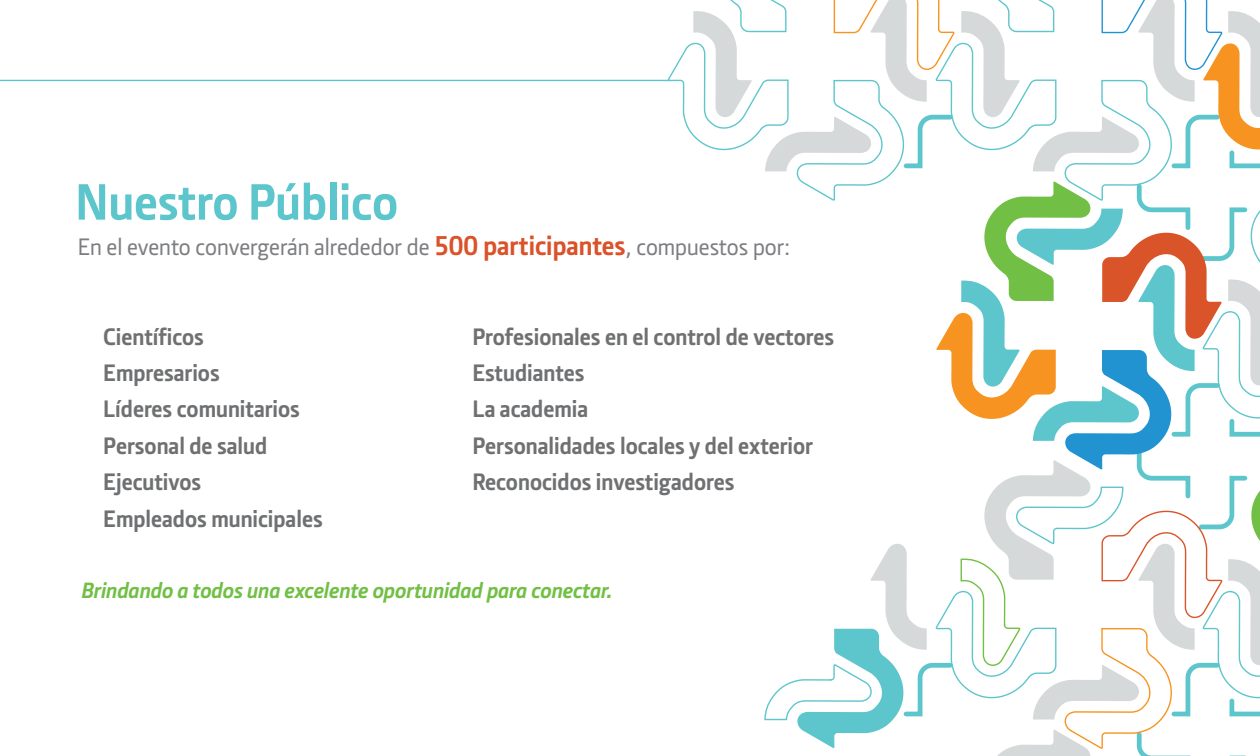
<style>
.page{position:relative;width:1260px;height:756px;background:#fff}
.page>*{position:absolute;margin:0;border:0;box-sizing:border-box;transform-origin:0 0}
.t1{font:700 52.5px "Section";color:#5dc6cc}
.t2{font:700 24.5px "Section";color:#6f7072}
.t3{font:500 24.5px "Section";color:#7d7e81}
.t4{font:italic 700 22.75px "Section";color:#71bf44}
.s1{font-weight:700;font-size:28px;color:#da5229}
</style>
<div class="page">
<svg style="left:667px;top:0;width:97px;height:151px"></svg>
<svg style="left:693px;top:10px;width:59px;height:107px"></svg>
<svg style="left:764px;top:0;width:496px;height:756px"></svg>
<hr style="left:0;top:80px;width:670px;height:1px;background:#5dc6cc">
<p class="t1" style="left:75px;top:170px;width:324px">Nuestro Público</p>
<p class="t3" style="left:78px;top:232px;width:714px">En el evento convergerán alrededor de <span class="s1">500 participantes</span>, compuestos por:</p>
<p class="t2" style="left:103px;top:321px;width:102px">Científicos</p>
<p class="t2" style="left:103px;top:358px;width:118px">Empresarios</p>
<p class="t2" style="left:103px;top:394px;width:198px">Líderes comunitarios</p>
<p class="t2" style="left:103px;top:431px;width:165px">Personal de salud</p>
<p class="t2" style="left:103px;top:467px;width:99px">Ejecutivos</p>
<p class="t2" style="left:103px;top:503px;width:221px">Empleados municipales</p>
<p class="t2" style="left:472px;top:321px;width:363px">Profesionales en el control de vectores</p>
<p class="t2" style="left:472px;top:358px;width:114px">Estudiantes</p>
<p class="t2" style="left:472px;top:394px;width:117px">La academia</p>
<p class="t2" style="left:472px;top:431px;width:342px">Personalidades locales y del exterior</p>
<p class="t2" style="left:472px;top:467px;width:263px">Reconocidos investigadores</p>
<p class="t4" style="left:81px;top:577px;width:533px">Brindando a todos una excelente oportunidad para conectar.</p>
</div>
